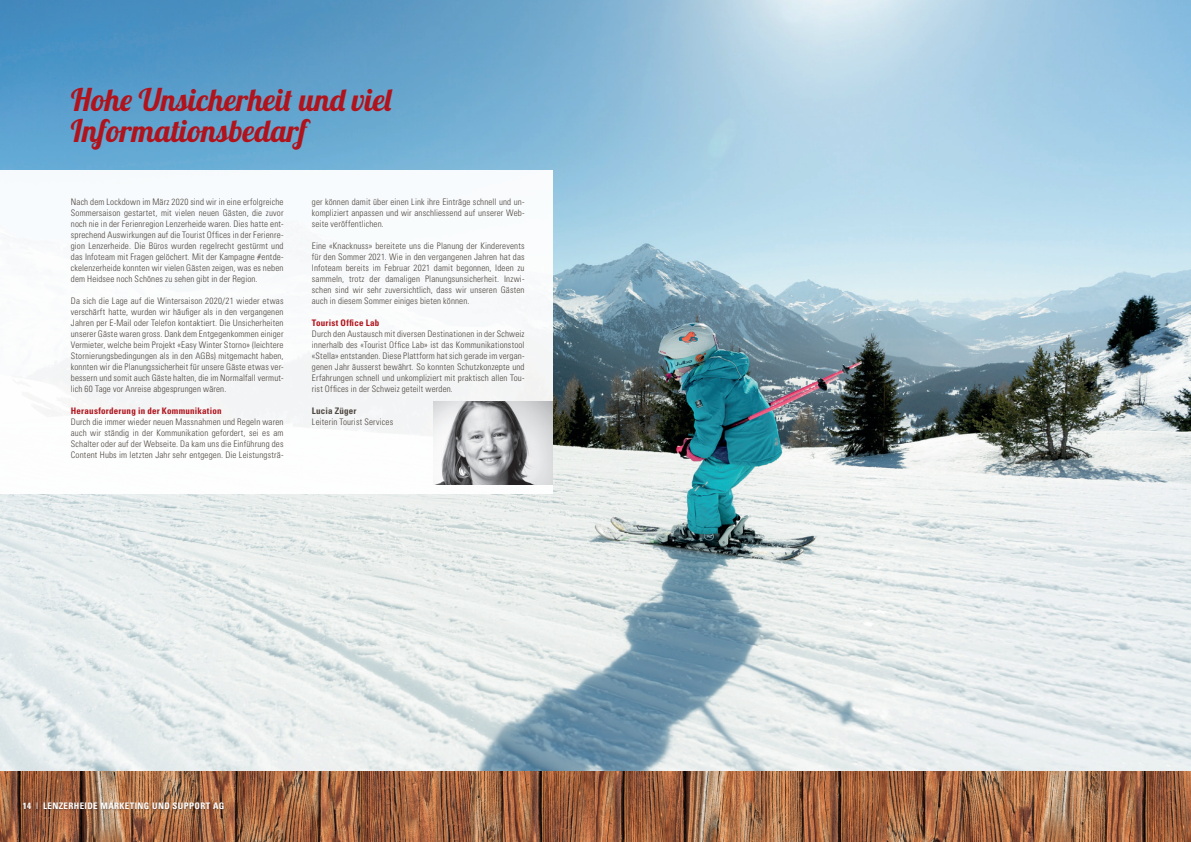
<style>
.page{position:relative;width:1191px;height:842px;background:#fff}
.page>*{position:absolute;margin:0;border:0;box-sizing:border-box;transform-origin:0 0}
.t1{font:31px/31px "Lobster 1.4";color:#b0131c}
.t2{font:300 condensed 9px/11px "Univers LT Std";letter-spacing:.015em;color:#4d453f;text-align:justify}
.t3{font:700 condensed 9px "Univers LT Std";letter-spacing:.025em;color:#b0131c}
.t4{font:700 condensed 9px "Univers LT Std";letter-spacing:.04em;color:#fff}
.t5{font:700 condensed 9px "Univers LT Std";letter-spacing:.015em;color:#4d453f}
.s1{font-weight:300}
</style>
<div class="page">
<img style="left:0;top:0;width:1191px;height:842px">
<div style="left:22px;top:801px;width:204px;height:10px;background:#231f20;opacity:.4"></div>
<div style="left:0;top:170px;width:553px;height:324px;background:#f8fbfc"></div>
<img style="left:434px;top:401px;width:119px;height:84px">
<h1 class="t1" style="left:71px;top:84px;width:322px">Hohe Unsicherheit und viel<br>Informationsbedarf</h1>
<p class="t2" style="left:71px;top:196px;width:214px">Nach dem Lockdown im März 2020 sind wir in eine erfolgreiche Sommersaison gestartet, mit vielen neuen Gästen, die zuvor noch nie in der Ferienregion Lenzerheide waren. Dies hatte ent&shy;sprechend Auswirkungen auf die Tourist Offices in der Ferienre&shy;gion Lenzerheide. Die Büros wurden regelrecht gestürmt und das Infoteam mit Fragen gelöchert. Mit der Kampagne #entde&shy;ckelenzerheide konnten wir vielen Gästen zeigen, was es neben dem Heidsee noch Schönes zu sehen gibt in der Region.</p>
<p class="t2" style="left:71px;top:295px;width:214px">Da sich die Lage auf die Wintersaison 2020/21 wieder etwas verschärft hatte, wurden wir häufiger als in den vergangenen Jahren per E-Mail oder Telefon kontaktiert. Die Unsicherheiten unserer Gäste waren gross. Dank dem Entgegenkommen einiger Vermieter, welche beim Projekt «Easy Winter Storno» (leichtere Stornierungsbedingungen als in den AGBs) mitgemacht haben, konnten wir die Planungssicherheit für unsere Gäste etwas ver&shy;bessern und somit auch Gäste halten, die im Normalfall vermut&shy;lich 60 Tage vor Anreise abgesprungen wären.</p>
<p class="t3" style="left:71px;top:405px;width:152px">Herausforderung in der Kommunikation</p>
<p class="t2" style="left:71px;top:416px;width:214px">Durch die immer wieder neuen Massnahmen und Regeln waren auch wir ständig in der Kommunikation gefordert, sei es am Schalter oder auf der Webseite. Da kam uns die Einführung des Content Hubs im letzten Jahr sehr entgegen. Die Leistungsträ-</p>
<p class="t2" style="left:312px;top:196px;width:214px">ger können damit über einen Link ihre Einträge schnell und un&shy;kompliziert anpassen und wir anschliessend auf unserer Web&shy;seite veröffentlichen.</p>
<p class="t2" style="left:312px;top:240px;width:214px">Eine «Knacknuss» bereitete uns die Planung der Kinderevents für den Sommer 2021. Wie in den vergangenen Jahren hat das Infoteam bereits im Februar 2021 damit begonnen, Ideen zu sammeln, trotz der damaligen Planungsunsicherheit. Inzwi&shy;schen sind wir sehr zuversichtlich, dass wir unseren Gästen auch in diesem Sommer einiges bieten können.</p>
<p class="t3" style="left:312px;top:317px;width:69px">Tourist Office Lab</p>
<p class="t2" style="left:312px;top:328px;width:214px">Durch den Austausch mit diversen Destinationen in der Schweiz innerhalb des «Tourist Office Lab» ist das Kommunikationstool «Stella» entstanden. Diese Plattform hat sich gerade im vergan&shy;genen Jahr äusserst bewährt. So konnten Schutzkonzepte und Erfahrungen schnell und unkompliziert mit praktisch allen Tou&shy;rist Offices in der Schweiz geteilt werden.</p>
<p class="t5" style="left:312px;top:405px;width:46px">Lucia Züger</p>
<p class="t2" style="left:312px;top:416px;width:83px">Leiterin Tourist Services</p>
<p class="t4" style="left:23px;top:800px;width:203px">14 <span class="s1">I</span> LENZERHEIDE MARKETING UND SUPPORT AG</p>
</div>
